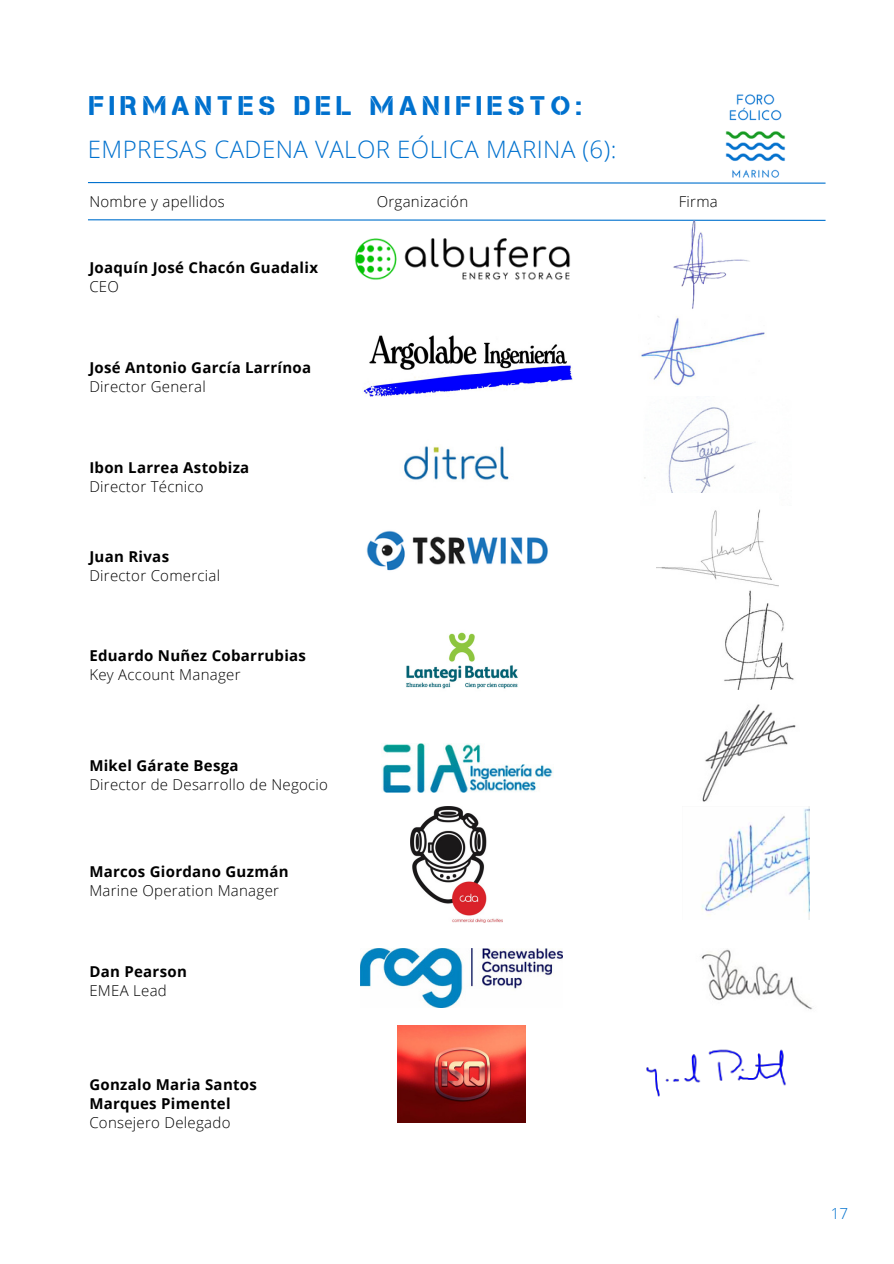
<style>
.page{position:relative;width:894px;height:1264px;background:#fff}
.page>*{position:absolute;margin:0;border:0;box-sizing:border-box;transform-origin:0 0}
.t1{font:27px "Capture Smallz Clean";letter-spacing:.2em;color:#0071ce}
.t2{font:300 24px "Open Sans";letter-spacing:.02em;color:#0071ce}
.t3{font:300 15.3px "Open Sans";color:#0071ce}
.t4{font:700 15px/19.2px "Open Sans";letter-spacing:.02em;color:#000}
.t5{font:300 15px "Open Sans";letter-spacing:.02em;color:#000}
</style>
<div class="page">
<img style="left:725px;top:94px;width:61px;height:83px">
<svg style="left:88px;top:182px;width:738px;height:2px"></svg>
<svg style="left:88px;top:219px;width:738px;height:2px"></svg>
<img style="left:404px;top:446px;width:105px;height:34px">
<img style="left:644px;top:407px;width:111px;height:86px">
<img style="left:366px;top:530px;width:182px;height:41px">
<img style="left:656px;top:509px;width:122px;height:78px">
<img style="left:406px;top:632px;width:112px;height:57px">
<img style="left:724px;top:590px;width:70px;height:100px">
<img style="left:354px;top:238px;width:216px;height:42px">
<img style="left:669px;top:220px;width:83px;height:89px">
<img style="left:363px;top:335px;width:209px;height:61px">
<img style="left:640px;top:316px;width:125px;height:71px">
<img style="left:381px;top:743px;width:172px;height:49px">
<img style="left:702px;top:704px;width:94px;height:98px">
<img style="left:411px;top:806px;width:91px;height:116px">
<img style="left:702px;top:806px;width:107px;height:113px">
<img style="left:701px;top:949px;width:112px;height:61px">
<img style="left:360px;top:948px;width:202px;height:59px">
<img style="left:397px;top:1025px;width:128px;height:96px">
<img style="left:646px;top:1049px;width:140px;height:48px">
<p class="t1" style="left:89px;top:90px;width:494px">FIRMANTES DEL MANIFIESTO:</p>
<p class="t2" style="left:88px;top:133px;width:530px">EMPRESAS CADENA VALOR EÓLICA MARINA (6):</p>
<p class="t5" style="left:89px;top:191px;width:137px">Nombre y apellidos</p>
<p class="t5" style="left:376px;top:191px;width:93px">Organización</p>
<p class="t5" style="left:678px;top:191px;width:41px">Firma</p>
<p class="t4" style="left:89px;top:257px;width:230px">Joaquín José Chacón Guadalix</p>
<p class="t5" style="left:89px;top:276px;width:31px">CEO</p>
<p class="t4" style="left:89px;top:357px;width:223px">José Antonio García Larrínoa</p>
<p class="t5" style="left:89px;top:375px;width:118px">Director General</p>
<p class="t4" style="left:89px;top:458px;width:161px">Ibon Larrea Astobiza</p>
<p class="t5" style="left:89px;top:476px;width:116px">Director Técnico</p>
<p class="t4" style="left:89px;top:546px;width:81px">Juan Rivas</p>
<p class="t5" style="left:89px;top:564px;width:132px">Director Comercial</p>
<p class="t4" style="left:89px;top:645px;width:218px">Eduardo Nuñez Cobarrubias</p>
<p class="t5" style="left:89px;top:664px;width:153px">Key Account Manager</p>
<p class="t4" style="left:89px;top:755px;width:151px">Mikel Gárate Besga</p>
<p class="t5" style="left:89px;top:773px;width:240px">Director de Desarrollo de Negocio</p>
<p class="t4" style="left:89px;top:861px;width:201px">Marcos Giordano Guzmán</p>
<p class="t5" style="left:89px;top:880px;width:191px">Marine Operation Manager</p>
<p class="t4" style="left:89px;top:961px;width:99px">Dan Pearson</p>
<p class="t5" style="left:89px;top:979px;width:79px">EMEA Lead</p>
<p class="t4" style="left:89px;top:1074px;width:169px">Gonzalo Maria Santos<br>Marques Pimentel</p>
<p class="t5" style="left:89px;top:1112px;width:143px">Consejero Delegado</p>
<p class="t3" style="left:830px;top:1202px;width:19px">17</p>
</div>
